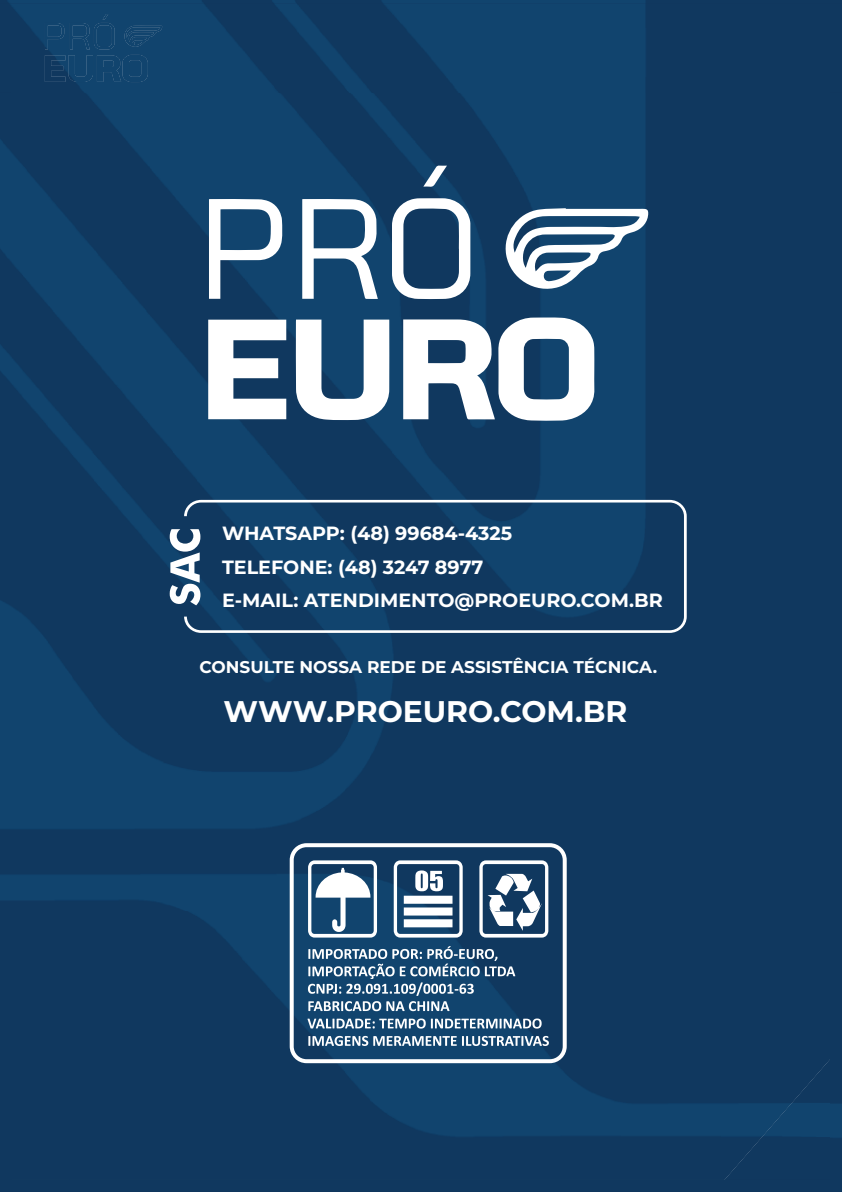
<style>
.page{position:relative;width:842px;height:1192px;background:#fff}
.page>*{position:absolute;margin:0;border:0;box-sizing:border-box;transform-origin:0 0}
.t1{font:700 29.8px "Montserrat";color:#fff}
.t2{font:700 19.2px/33.4px "Montserrat";color:#fff}
.t3{font:700 17px "Montserrat";color:#fff}
</style>
<div class="page">
<img style="left:70px;top:93px;width:702px;height:817px">
<img style="left:70px;top:910px;width:702px;height:269px">
<img style="left:725px;top:1059px;width:47px;height:120px">
<img style="left:771px;top:1137px;width:1px;height:34px">
<img style="left:0;top:0;width:842px;height:3px">
<img style="left:0;top:93px;width:70px;height:1098px">
<div style="left:772px;top:93px;width:70px;height:1098px;background:#10385f"></div>
<div style="left:69px;top:1179px;width:705px;height:12px;background:#10385f"></div>
<img style="left:0;top:3px;width:842px;height:90px">
<img style="left:45px;top:23px;width:19px;height:27px">
<img style="left:70px;top:23px;width:20px;height:27px">
<img style="left:94px;top:14px;width:21px;height:36px">
<img style="left:45px;top:55px;width:21px;height:27px">
<img style="left:68px;top:55px;width:25px;height:27px">
<img style="left:97px;top:55px;width:51px;height:27px">
<img style="left:126px;top:47px;width:34px;height:30px">
<img style="left:123px;top:26px;width:39px;height:21px">
<div style="left:540px;top:29px;width:112px;height:48px;background:#11446e"></div>
<div style="left:663px;top:28px;width:133px;height:49px;background:#10385f"></div>
<svg style="left:290px;top:843px;width:277px;height:219px;background:#406484"></svg>
<svg style="left:307px;top:945px;width:242px;height:100px;background:#446a8a"></svg>
<svg style="left:308px;top:860px;width:240px;height:77px"></svg>
<svg style="left:170px;top:529px;width:14px;height:76px"></svg>
<svg style="left:184px;top:500px;width:503px;height:132px;background:#1c466d"></svg>
<svg style="left:403px;top:317px;width:192px;height:104px"></svg>
<svg style="left:296px;top:319px;width:93px;height:101px"></svg>
<svg style="left:208px;top:319px;width:78px;height:100px"></svg>
<svg style="left:502px;top:208px;width:146px;height:86px"></svg>
<svg style="left:302px;top:199px;width:76px;height:100px"></svg>
<svg style="left:392px;top:198px;width:78px;height:101px"></svg>
<svg style="left:209px;top:199px;width:74px;height:100px"></svg>
<svg style="left:423px;top:165px;width:24px;height:22px"></svg>
<p class="t2" style="left:222px;top:516px;width:442px">WHATSAPP: (48) 99684-4325<br>TELEFONE: (48) 3247 8977<br>E-MAIL: ATENDIMENTO@PROEURO.COM.BR</p>
<p class="t3" style="left:199px;top:655px;width:459px">CONSULTE NOSSA REDE DE ASSISTÊNCIA TÉCNICA.</p>
<h1 class="t1" style="left:224px;top:690px;width:405px">WWW.PROEURO.COM.BR</h1>
</div>
